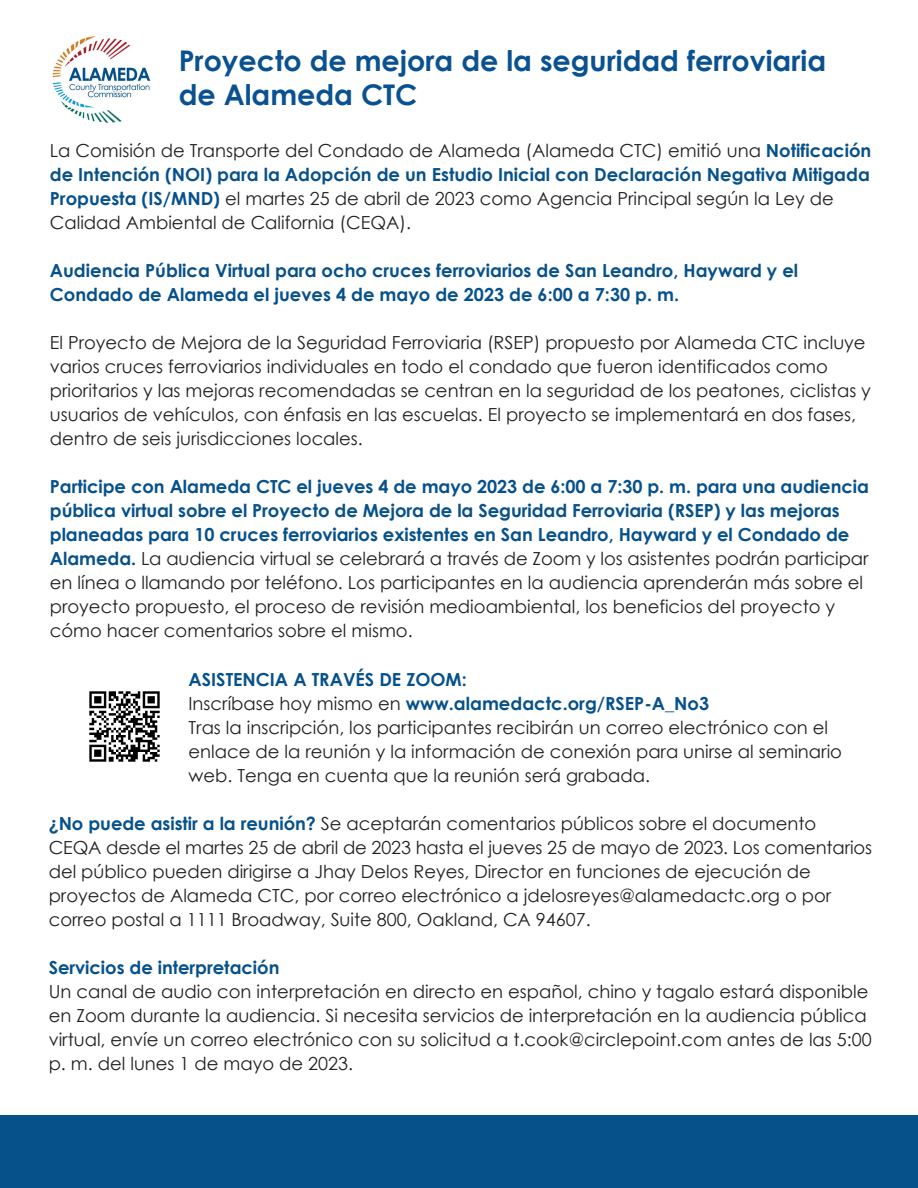
<style>
.page{position:relative;width:918px;height:1188px;background:#fff}
.page>*{position:absolute;margin:0;border:0;box-sizing:border-box;transform-origin:0 0}
.t1{font:700 28.5px/34.2px "Century Gothic";color:#095191}
.t2{font:18px/24px "Century Gothic";color:#231f20}
.t3{font:700 18px/24px "Century Gothic";color:#07518b}
.s1{font-weight:700;color:#07518b}
</style>
<div class="page">
<img style="left:89px;top:691px;width:71px;height:71px">
<img style="left:52px;top:36px;width:99px;height:87px">
<div style="left:0;top:1115px;width:918px;height:73px;background:#07518b"></div>
<h1 class="t1" style="left:179px;top:42px;width:649px">Proyecto de mejora de la seguridad ferroviaria de Alameda CTC</h1>
<p class="t2" style="left:50px;top:138px;width:823px">La Comisión de Transporte del Condado de Alameda (Alameda CTC) emitió una <span class="s1">Notificación de Intención (NOI) para la Adopción de un Estudio Inicial con Declaración Negativa Mitigada Propuesta (IS/MND)</span> el martes 25 de abril de 2023 como Agencia Principal según la Ley de Calidad Ambiental de California (CEQA).</p>
<p class="t3" style="left:50px;top:258px;width:750px">Audiencia Pública Virtual para ocho cruces ferroviarios de San Leandro, Hayward y el<br>Condado de Alameda el jueves 4 de mayo de 2023 de 6:00 a 7:30 p. m.</p>
<p class="t2" style="left:50px;top:330px;width:823px">El Proyecto de Mejora de la Seguridad Ferroviaria (RSEP) propuesto por Alameda CTC incluye varios cruces ferroviarios individuales en todo el condado que fueron identificados como prioritarios y las mejoras recomendadas se centran en la seguridad de los peatones, ciclistas y usuarios de vehículos, con énfasis en las escuelas. El proyecto se implementará en dos fases, dentro de seis jurisdicciones locales.</p>
<p class="t2" style="left:50px;top:474px;width:821px"><span class="s1">Participe con Alameda CTC el jueves 4 de mayo 2023 de 6:00 a 7:30 p. m. para una audiencia pública virtual sobre el Proyecto de Mejora de la Seguridad Ferroviaria (RSEP) y las mejoras planeadas para 10 cruces ferroviarios existentes en San Leandro, Hayward y el Condado de Alameda.</span> La audiencia virtual se celebrará a través de Zoom y los asistentes podrán participar en línea o llamando por teléfono. Los participantes en la audiencia aprenderán más sobre el proyecto propuesto, el proceso de revisión medioambiental, los beneficios del proyecto y cómo hacer comentarios sobre el mismo.</p>
<p class="t2" style="left:189px;top:668px;width:655px"><span class="s1">ASISTENCIA A TRAVÉS DE ZOOM:<br></span>Inscríbase hoy mismo en <span class="s1">www.alamedactc.org/RSEP-A_No3<br></span>Tras la inscripción, los participantes recibirán un correo electrónico con el enlace de la reunión y la información de conexión para unirse al seminario web. Tenga en cuenta que la reunión será grabada.</p>
<p class="t2" style="left:49px;top:812px;width:825px"><span class="s1">¿No puede asistir a la reunión?</span> Se aceptarán comentarios públicos sobre el documento CEQA desde el martes 25 de abril de 2023 hasta el jueves 25 de mayo de 2023. Los comentarios del público pueden dirigirse a Jhay Delos Reyes, Director en funciones de ejecución de proyectos de Alameda CTC, por correo electrónico a jdelosreyes@alamedactc.org o por correo postal a 1111 Broadway, Suite 800, Oakland, CA 94607.</p>
<p class="t3" style="left:49px;top:955px;width:232px">Servicios de interpretación</p>
<p class="t2" style="left:49px;top:980px;width:825px">Un canal de audio con interpretación en directo en español, chino y tagalo estará disponible en Zoom durante la audiencia. Si necesita servicios de interpretación en la audiencia pública virtual, envíe un correo electrónico con su solicitud a t.cook@circlepoint.com antes de las 5:00 p. m. del lunes 1 de mayo de 2023.</p>
</div>
